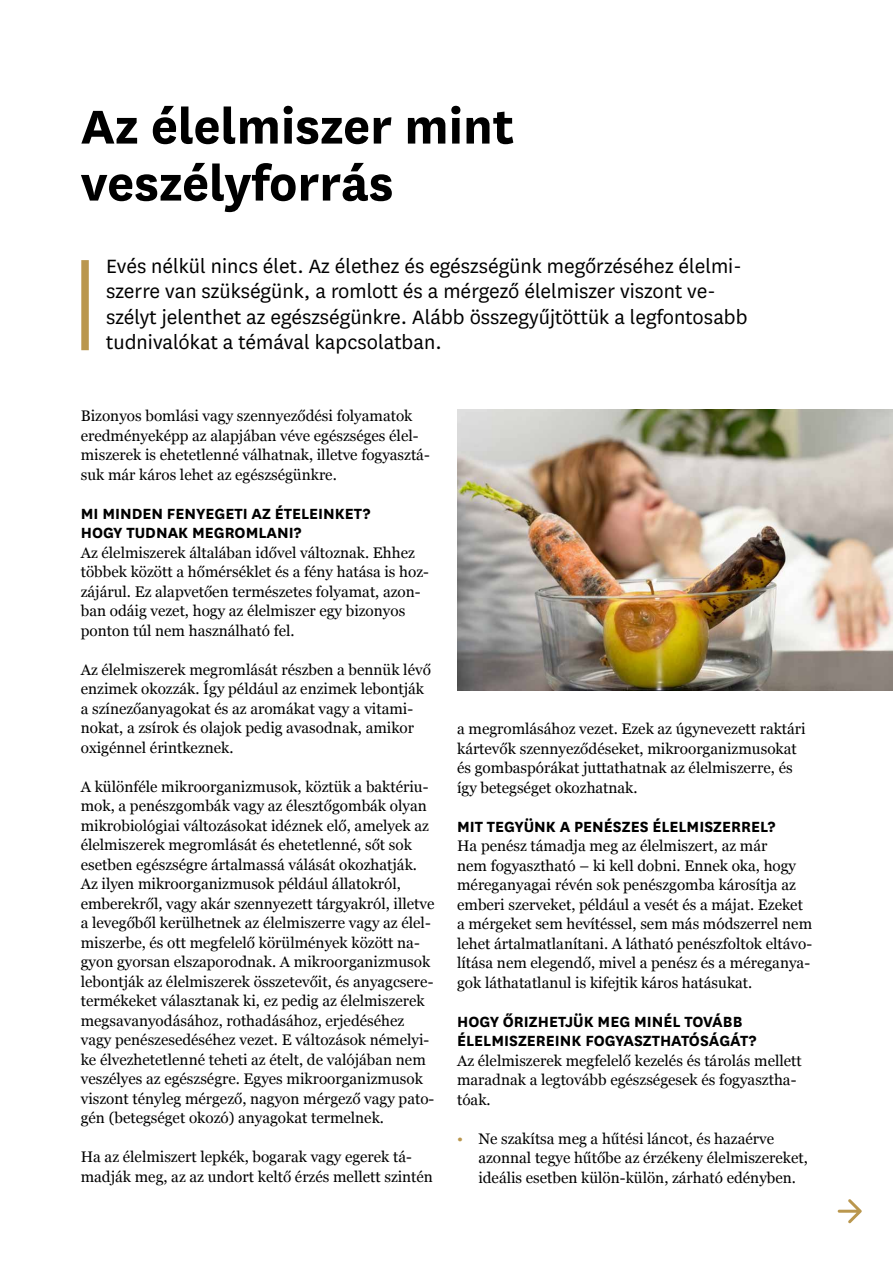
<style>
.page{position:relative;width:893px;height:1263px;background:#fff}
.page>*{position:absolute;margin:0;border:0;box-sizing:border-box;transform-origin:0 0}
.t1{font:700 55.5px/57px "National";color:#000}
.t2{font:22.5px/25.5px "National";color:#000}
.t3{font:700 17.25px/19.5px "National";color:#000}
.t4{font:15.3px/19.5px "Georgia";color:#000}
.s1{color:#ba974e}
</style>
<div class="page">
<div style="left:81px;top:260px;width:8px;height:90px;background:#ba974e"></div>
<svg style="left:838px;top:1199px;width:24px;height:24px"></svg>
<img style="left:457px;top:410px;width:436px;height:281px">
<h1 class="t1" style="left:81px;top:94px;width:435px">Az élelmiszer mint veszélyforrás</h1>
<p class="t2" style="left:106px;top:252px;width:643px">Evés nélkül nincs élet. Az élethez és egészségünk megőrzéséhez élelmi&shy;szerre van szükségünk, a romlott és a mérgező élelmiszer viszont ve&shy;szélyt jelenthet az egészségünkre. Alább összegyűjtöttük a legfontosabb tudnivalókat a témával kapcsolatban.</p>
<p class="t4" style="left:81px;top:405px;width:351px">Bizonyos bomlási vagy szennyeződési folyamatok eredményeképp az alapjában véve egészséges élel&shy;miszerek is ehetetlenné válhatnak, illetve fogyasztá&shy;suk már káros lehet az egészségünkre.</p>
<p class="t3" style="left:81px;top:502px;width:291px">MI MINDEN FENYEGETI AZ ÉTELEINKET?<br>HOGY TUDNAK MEGROMLANI?</p>
<p class="t4" style="left:81px;top:542px;width:350px">Az élelmiszerek általában idővel változnak. Ehhez többek között a hőmérséklet és a fény hatása is hoz&shy;zájárul. Ez alapvetően természetes folyamat, azon&shy;ban odáig vezet, hogy az élelmiszer egy bizonyos ponton túl nem használható fel.</p>
<p class="t4" style="left:81px;top:659px;width:352px">Az élelmiszerek megromlását részben a bennük lévő enzimek okozzák. Így például az enzimek lebontják a színezőanyagokat és az aromákat vagy a vitami&shy;nokat, a zsírok és olajok pedig avasodnak, amikor oxigénnel érintkeznek.</p>
<p class="t4" style="left:81px;top:776px;width:355px">A különféle mikroorganizmusok, köztük a baktériu&shy;mok, a penészgombák vagy az élesztőgombák olyan mikrobiológiai változásokat idéznek elő, amelyek az élelmiszerek megromlását és ehetetlenné, sőt sok esetben egészségre ártalmassá válását okozhatják.<br>Az ilyen mikroorganizmusok például állatokról, emberekről, vagy akár szennyezett tárgyakról, illetve a levegőből kerülhetnek az élelmiszerre vagy az élel&shy;miszerbe, és ott megfelelő körülmények között na&shy;gyon gyorsan elszaporodnak. A mikroorganizmusok lebontják az élelmiszerek összetevőit, és anyagcsere&shy;termékeket választanak ki, ez pedig az élelmiszerek megsavanyodásához, rothadásához, erjedéséhez vagy penészesedéséhez vezet. E változások némelyi&shy;ke élvezhetetlenné teheti az ételt, de valójában nem veszélyes az egészségre. Egyes mikroorganizmusok viszont tényleg mérgező, nagyon mérgező vagy pato&shy;gén (betegséget okozó) anyagokat termelnek.</p>
<p class="t4" style="left:81px;top:1146px;width:354px">Ha az élelmiszert lepkék, bogarak vagy egerek tá&shy;madják meg, az az undort keltő érzés mellett szintén</p>
<p class="t4" style="left:457px;top:718px;width:350px">a megromlásához vezet. Ezek az úgynevezett raktári kártevők szennyeződéseket, mikroorganizmusokat és gombaspórákat juttathatnak az élelmiszerre, és így betegséget okozhatnak.</p>
<p class="t3" style="left:457px;top:815px;width:320px">MIT TEGYÜNK A PENÉSZES ÉLELMISZERREL?</p>
<p class="t4" style="left:457px;top:835px;width:357px">Ha penész támadja meg az élelmiszert, az már<br>nem fogyasztható – ki kell dobni. Ennek oka, hogy méreganyagai révén sok penészgomba károsítja az emberi szerveket, például a vesét és a májat. Ezeket a mérgeket sem hevítéssel, sem más módszerrel nem lehet ártalmatlanítani. A látható penészfoltok eltávo&shy;lítása nem elegendő, mivel a penész és a méreganya&shy;gok láthatatlanul is kifejtik káros hatásukat.</p>
<p class="t3" style="left:457px;top:1010px;width:301px">HOGY ŐRIZHETJÜK MEG MINÉL TOVÁBB<br>ÉLELMISZEREINK FOGYASZTHATÓSÁGÁT?</p>
<p class="t4" style="left:457px;top:1050px;width:346px">Az élelmiszerek megfelelő kezelés és tárolás mellett maradnak a legtovább egészségesek és fogyasztha&shy;tóak.</p>
<p class="t4" style="left:478px;top:1128px;width:331px;text-indent:-21px"><span class="s1">•</span> Ne szakítsa meg a hűtési láncot, és hazaérve azonnal tegye hűtőbe az érzékeny élelmiszereket, ideális esetben külön-külön, zárható edényben.</p>
</div>
